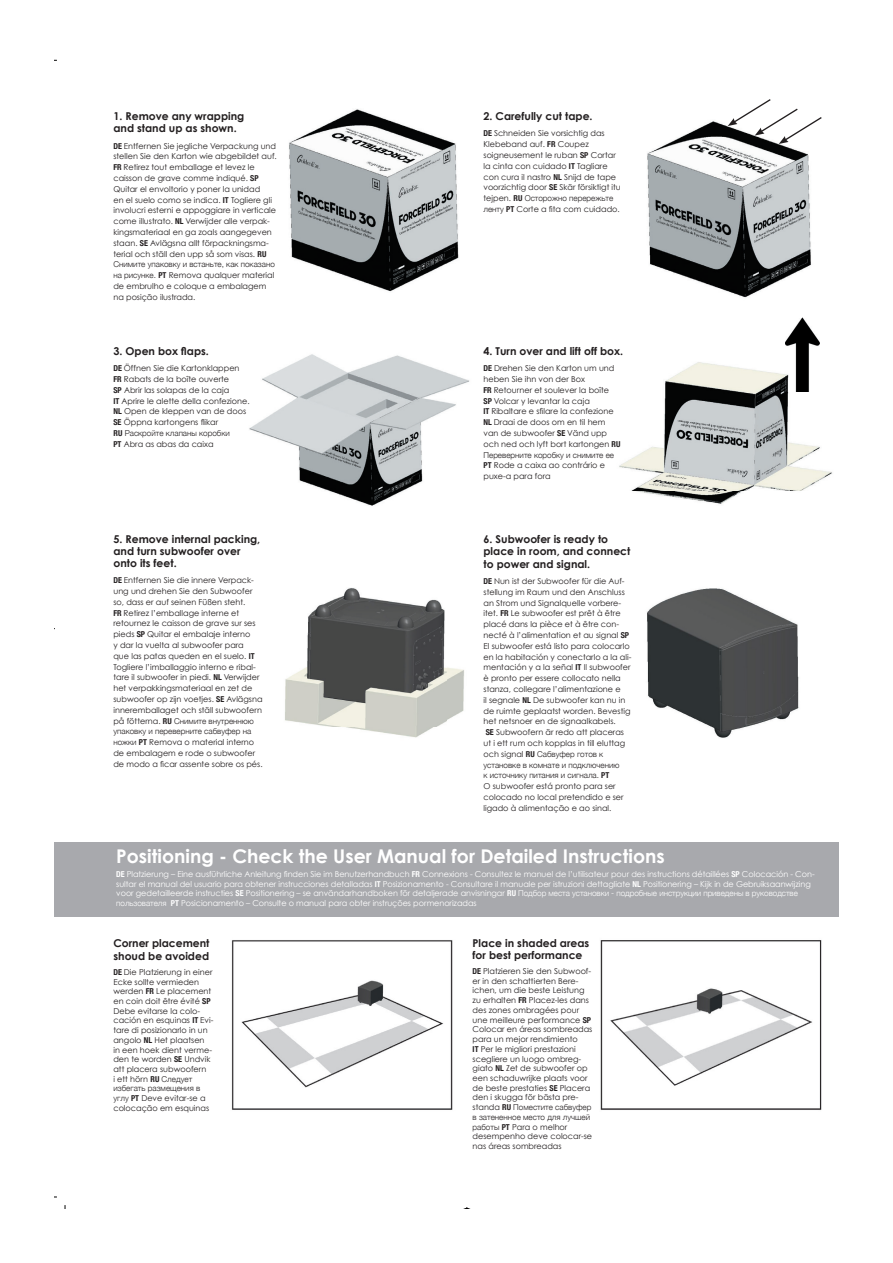
<style>
.page{position:relative;width:893px;height:1263px;background:#fff}
.page>*{position:absolute;margin:0;border:0;box-sizing:border-box;transform-origin:0 0}
.t1{font:700 18.9px "Century Gothic";color:#fff}
.t2{font:700 10.8px/12.1px "Century Gothic";color:#231f20}
.t3{font:8.1px/10.8px "Century Gothic";color:#231f20}
.t4{font:8.1px/9.8px "Century Gothic";letter-spacing:-.005em;color:#fff}
.s1{font-family:"Helvetica Neue";font-weight:700;font-stretch:condensed}
.s2{font-family:"Helvetica Neue";font-weight:300}
</style>
<div class="page">
<img style="left:231px;top:940px;width:222px;height:170px">
<img style="left:289px;top:109px;width:170px;height:183px">
<img style="left:647px;top:121px;width:164px;height:197px">
<img style="left:285px;top:588px;width:179px;height:150px">
<img style="left:647px;top:588px;width:152px;height:150px">
<img style="left:249px;top:354px;width:221px;height:152px">
<img style="left:619px;top:341px;width:213px;height:163px">
<img style="left:785px;top:318px;width:34px;height:74px">
<img style="left:600px;top:940px;width:222px;height:170px">
<svg style="left:728px;top:99px;width:94px;height:45px"></svg>
<div style="left:54px;top:842px;width:785px;height:74px;background:#a8a9ad"></div>
<p class="t2" style="left:113px;top:110px;width:132px">1. Remove any wrapping and stand up as shown.</p>
<p class="t3" style="left:113px;top:140px;width:165px"><span class="s1">DE</span> Entfernen Sie jegliche Verpackung und stellen Sie den Karton wie abgebildet auf.<br><span class="s1">FR</span> Retirez tout emballage et levez le caisson de grave comme indiqué. <span class="s1">SP </span>Quitar el envoltorio y poner la unidad<br>en el suelo como se indica. <span class="s1">IT</span> Togliere gli involucri esterni e appoggiare in verticale come illustrato. <span class="s1">NL</span> Verwijder alle verpak&shy;kingsmateriaal en ga zoals aangegeven staan. <span class="s1">SE</span> Avlägsna allt förpackningsma&shy;terial och ställ den upp så som visas. <span class="s1">RU </span><span class="s2">Снимите упаковку и встаньте, как показано на рисунке.</span> <span class="s1">PT</span> Remova qualquer material de embrulho e coloque a embalagem na posição ilustrada.</p>
<p class="t2" style="left:113px;top:345px;width:97px">3. Open box flaps.</p>
<p class="t3" style="left:113px;top:363px;width:138px"><span class="s1">DE</span> Öffnen Sie die Kartonklappen<br><span class="s1">FR</span> Rabats de la boîte ouverte<br><span class="s1">SP</span> Abrir las solapas de la caja<br><span class="s1">IT</span> Aprire le alette della confezione.<br><span class="s1">NL</span> Open de kleppen van de doos<br><span class="s1">SE</span> Öppna kartongens flikar<br><span class="s1">RU</span> <span class="s2">Раскройте клапаны коробки<br></span><span class="s1">PT</span> Abra as abas da caixa</p>
<p class="t2" style="left:113px;top:532px;width:148px">5. Remove internal packing, and turn subwoofer over onto its feet.</p>
<p class="t3" style="left:113px;top:575px;width:151px"><span class="s1">DE</span> Entfernen Sie die innere Verpack&shy;ung und drehen Sie den Subwoofer so, dass er auf seinen Füßen steht.<br><span class="s1">FR</span> Retirez l’emballage interne et retournez le caisson de grave sur ses pieds <span class="s1">SP</span> Quitar el embalaje interno<br>y dar la vuelta al subwoofer para<br>que las patas queden en el suelo. <span class="s1">IT </span>Togliere l’imballaggio interno e ribal&shy;tare il subwoofer in piedi. <span class="s1">NL</span> Verwijder het verpakkingsmateriaal en zet de subwoofer op zijn voetjes. <span class="s1">SE</span> Avlägsna inneremballaget och ställ subwoofern på fötterna. <span class="s1">RU</span> <span class="s2">Снимите внутреннюю упаковку и переверните сабвуфер на ножки</span> <span class="s1">PT</span> Remova o material interno de embalagem e rode o subwoofer de modo a ficar assente sobre os pés.</p>
<p class="t2" style="left:483px;top:110px;width:111px">2. Carefully cut tape.</p>
<p class="t3" style="left:483px;top:128px;width:139px"><span class="s1">DE</span> Schneiden Sie vorsichtig das<br>Klebeband auf. <span class="s1">FR</span> Coupez soigneusement le ruban <span class="s1">SP</span> Cortar la cinta con cuidado <span class="s1">IT</span> Tagliare con cura il nastro <span class="s1">NL</span> Snijd de tape voorzichtig door <span class="s1">SE</span> Skär försiktigt itu tejpen. <span class="s1">RU</span> <span class="s2">Осторожно перережьте ленту</span> <span class="s1">PT</span> Corte a fita com cuidado.</p>
<p class="t2" style="left:483px;top:345px;width:141px">4. Turn over and lift off box.</p>
<p class="t3" style="left:483px;top:363px;width:139px"><span class="s1">DE</span> Drehen Sie den Karton um und heben Sie ihn von der Box<br><span class="s1">FR</span> Retourner et soulever la boîte<br><span class="s1">SP</span> Volcar y levantar la caja<br><span class="s1">IT</span> Ribaltare e sfilare la confezione<br><span class="s1">NL</span> Draai de doos om en til hem van de subwoofer <span class="s1">SE</span> Vänd upp och ned och lyft bort kartongen <span class="s1">RU<br></span><span class="s2">Переверните коробку и снимите ее<br></span><span class="s1">PT</span> Rode a caixa ao contrário e puxe-a para fora</p>
<p class="t2" style="left:483px;top:532px;width:148px;line-height:12.6px">6. Subwoofer is ready to place in room, and connect to power and signal.</p>
<p class="t3" style="left:483px;top:576px;width:149px"><span class="s1">DE</span> Nun ist der Subwoofer für die Auf&shy;stellung im Raum und den Anschluss an Strom und Signalquelle vorbere&shy;itet. <span class="s1">FR</span> Le subwoofer est prêt à être placé dans la pièce et à être con&shy;necté à l’alimentation et au signal <span class="s1">SP </span>El subwoofer está listo para colocarlo en la habitación y conectarlo a la ali&shy;mentación y a la señal <span class="s1">IT</span> Il subwoofer è pronto per essere collocato nella stanza, collegare l’alimentazione e<br>il segnale <span class="s1">NL</span> De subwoofer kan nu in de ruimte geplaatst worden. Bevestig het netsnoer en de signaalkabels.<br><span class="s1">SE</span> Subwoofern är redo att placeras ut i ett rum och kopplas in till eluttag och signal <span class="s1">RU</span> <span class="s2">Сабвуфер готов к установке в комнате и подключению<br>к источнику питания и сигнала.</span> <span class="s1">PT<br></span>O subwoofer está pronto para ser colocado no local pretendido e ser ligado à alimentação e ao sinal.</p>
<p class="t1" style="left:116px;top:844px;width:550px">Positioning - Check the User Manual for Detailed Instructions</p>
<p class="t4" style="left:116px;top:869px;width:700px"><span class="s1">DE</span> Platzierung – Eine ausführliche Anleitung finden Sie im Benutzerhandbuch <span class="s1">FR</span> Connexions - Consultez le manuel de l’utilisateur pour des instructions détaillées <span class="s1">SP</span> Colocación - Con&shy;sultar el manual del usuario para obtener instrucciones detalladas <span class="s1">IT</span> Posizionamento - Consultare il manuale per istruzioni dettagliate <span class="s1">NL</span> Positionering – Kijk in de Gebruiksaanwijzing voor gedetailleerde instructies <span class="s1">SE</span> Positionering – se användarhandboken för detaljerade anvisningar <span class="s1">RU</span> <span class="s2">Подбор места установки - подробные инструкции приведены в руководстве пользователя</span> <span class="s1">PT</span> Posicionamento – Consulte o manual para obter instruções pormenorizadas</p>
<p class="t2" style="left:113px;top:936px;width:98px;line-height:12.9px">Corner placement shoud be avoided</p>
<p class="t3" style="left:113px;top:967px;width:101px;line-height:9.8px"><span class="s1">DE</span> Die Platzierung in einer<br>Ecke sollte vermieden werden <span class="s1">FR</span> Le placement en coin doit être évité <span class="s1">SP<br></span>Debe evitarse la colo&shy;cación en esquinas <span class="s1">IT</span> Evi&shy;tare di posizionarlo in un angolo <span class="s1">NL</span> Het plaatsen<br>in een hoek dient verme&shy;den te worden <span class="s1">SE</span> Undvik att placera subwoofern<br>i ett hörn <span class="s1">RU</span> <span class="s2">Следует избегать размещения в углу</span> <span class="s1">PT</span> Deve evitar-se a colocação em esquinas</p>
<p class="t2" style="left:473px;top:936px;width:118px">Place in shaded areas for best performance</p>
<p class="t3" style="left:473px;top:966px;width:121px;line-height:9.8px"><span class="s1">DE</span> Platzieren Sie den Subwoof&shy;er in den schattierten Bere&shy;ichen, um die beste Leistung zu erhalten <span class="s1">FR</span> Placez-les dans des zones ombragées pour une meilleure performance <span class="s1">SP<br></span>Colocar en áreas sombreadas para un mejor rendimiento<br><span class="s1">IT</span> Per le migliori prestazioni scegliere un luogo ombreg&shy;giato <span class="s1">NL</span> Zet de subwoofer op een schaduwrijke plaats voor de beste prestaties <span class="s1">SE</span> Placera den i skugga för bästa pre&shy;standa <span class="s1">RU</span> <span class="s2">Поместите сабвуфер в затененное место для лучшей работы</span> <span class="s1">PT</span> Para o melhor desempenho deve colocar-se nas áreas sombreadas</p>
</div>
